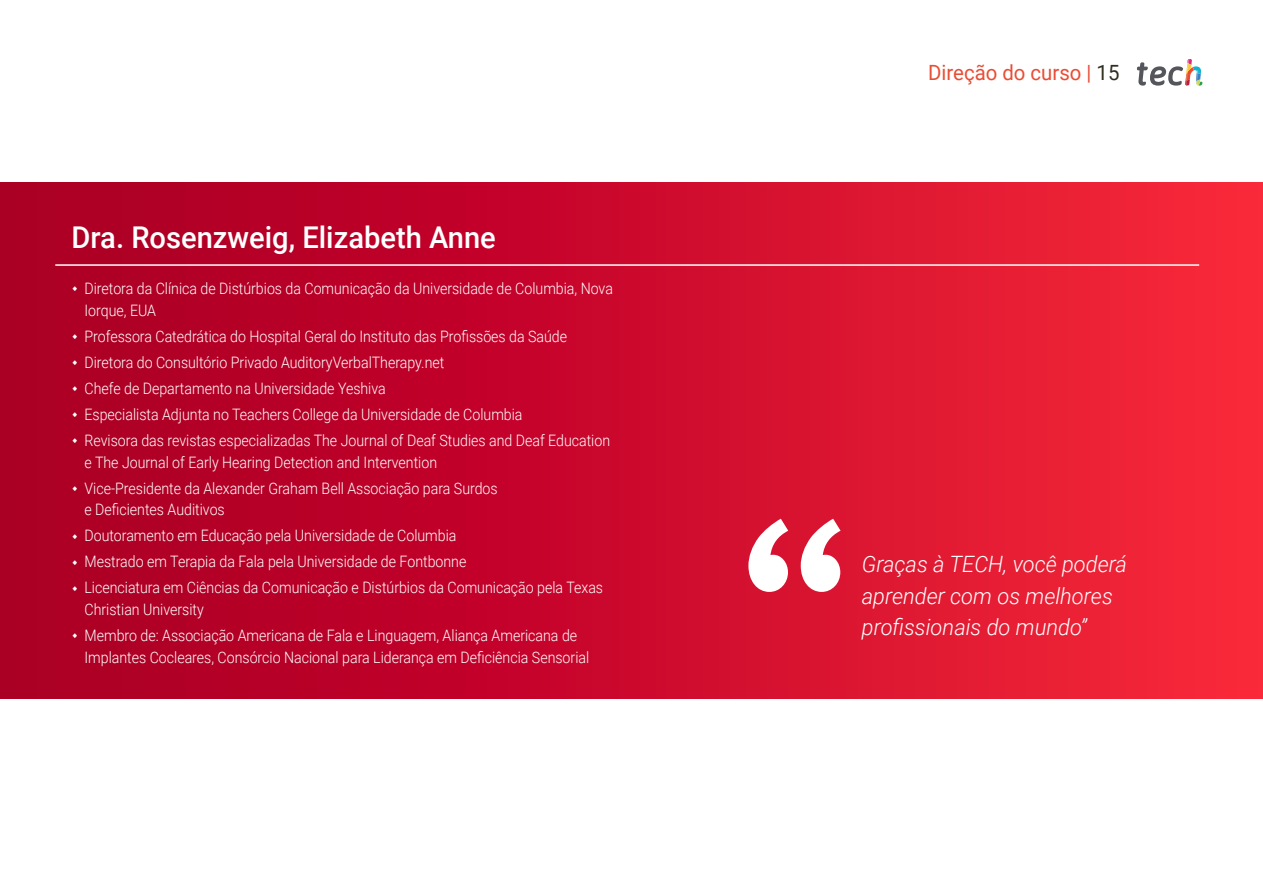
<style>
.page{position:relative;width:1263px;height:893px;background:#fff}
.page>*{position:absolute;margin:0;border:0;box-sizing:border-box;transform-origin:0 0}
.t1{font:500 30px "Roboto";color:#fff}
.t2{font:italic 300 22.5px/31.5px "Roboto";color:#fff}
.t3{font:21px "Roboto";color:#e94d35}
.t4{font:300 15.75px/26px "Roboto";color:#fff;scale:.9 1}
.s1{color:#312e20}
</style>
<div class="page">
<div style="left:0;top:182px;width:1263px;height:516px;background:linear-gradient(to right,#a50022,#f72539)"></div>
<svg style="left:748px;top:519px;width:92px;height:73px"></svg>
<svg style="left:1137px;top:59px;width:65px;height:27px"></svg>
<hr style="left:55px;top:264px;width:1144px;height:2px;background:#fff">
<svg style="left:73px;top:286px;width:4px;height:5px"></svg>
<svg style="left:73px;top:334px;width:4px;height:5px"></svg>
<svg style="left:73px;top:360px;width:4px;height:5px"></svg>
<svg style="left:73px;top:386px;width:4px;height:5px"></svg>
<svg style="left:73px;top:412px;width:4px;height:5px"></svg>
<svg style="left:73px;top:438px;width:4px;height:5px"></svg>
<svg style="left:73px;top:486px;width:4px;height:5px"></svg>
<svg style="left:73px;top:534px;width:4px;height:5px"></svg>
<svg style="left:73px;top:560px;width:4px;height:5px"></svg>
<svg style="left:73px;top:586px;width:4px;height:5px"></svg>
<svg style="left:73px;top:633px;width:4px;height:5px"></svg>
<h1 class="t1" style="left:71px;top:216px;width:426px">Dra. Rosenzweig, Elizabeth Anne</h1>
<p class="t4" style="left:85px;top:277px;width:589px;line-height:21.8px">Diretora da Clínica de Distúrbios da Comunicação da Universidade de Columbia, Nova<br>Iorque, EUA</p>
<p class="t4" style="left:85px;top:323px;width:586px">Professora Catedrática do Hospital Geral do Instituto das Profissões da Saúde Diretora do Consultório Privado AuditoryVerbalTherapy.net<br>Chefe de Departamento na Universidade Yeshiva<br>Especialista Adjunta no Teachers College da Universidade de Columbia<br>Revisora das revistas especializadas The Journal of Deaf Studies and Deaf Education</p>
<p class="t4" style="left:85px;top:448px;width:461px">e The Journal of Early Hearing Detection and Intervention<br>Vice-Presidente da Alexander Graham Bell Associação para Surdos</p>
<p class="t4" style="left:85px;top:496px;width:578px">e Deficientes Auditivos<br>Doutoramento em Educação pela Universidade de Columbia<br>Mestrado em Terapia da Fala pela Universidade de Fontbonne<br>Licenciatura em Ciências da Comunicação e Distúrbios da Comunicação pela Texas</p>
<p class="t4" style="left:85px;top:596px;width:549px">Christian University<br>Membro de: Associação Americana de Fala e Linguagem, Aliança Americana de</p>
<p class="t4" style="left:85px;top:644px;width:562px">Implantes Cocleares, Consórcio Nacional para Liderança em Deficiência Sensorial</p>
<h3 class="t3" style="left:928px;top:57px;width:193px">Direção do curso | <span class="s1">15</span></h3>
<h2 class="t2" style="left:862px;top:548px;width:267px">Graças à TECH, você poderá aprender com os melhores profissionais do mundo”</h2>
</div>
